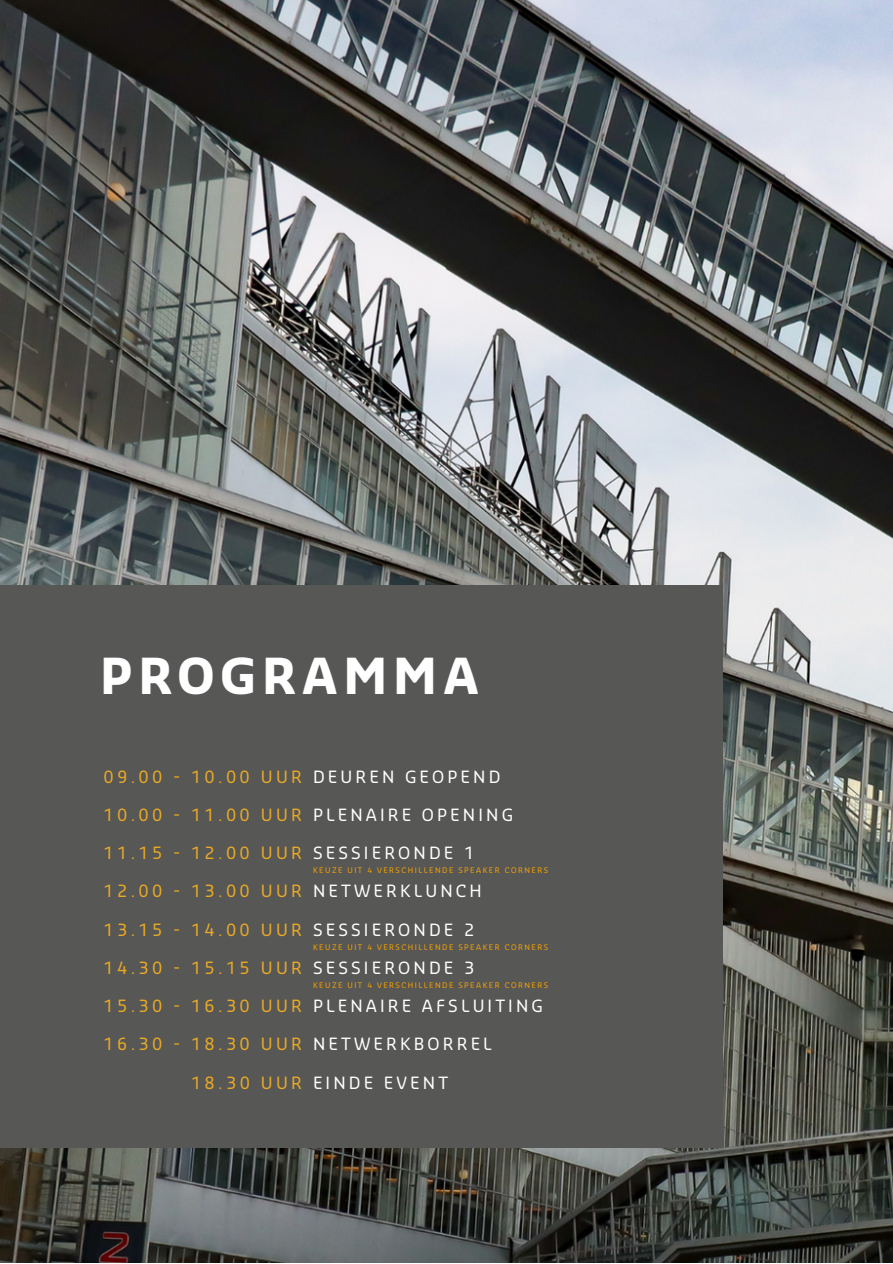
<style>
.page{position:relative;width:893px;height:1264px;background:#fff}
.page>*{position:absolute;margin:0;border:0;box-sizing:border-box;transform-origin:0 0}
.t1{font:700 48.45px "Sansa Pro";letter-spacing:.12em;color:#fff}
.t2{font:16.5px "Sansa Pro";letter-spacing:.2em;color:#eaaa23}
.t3{font:16.5px "Sansa Pro";letter-spacing:.19em;color:#fff}
.t4{font:7.5px "Sansa Pro";letter-spacing:.2em;color:#f6a200}
</style>
<div class="page">
<img style="left:0;top:0;width:892px;height:1262px">
<div style="left:0;top:585px;width:722px;height:562px;background:#575756"></div>
<h1 class="t1" style="left:100px;top:654px;width:380px">PROGRAMMA</h1>
<p class="t2" style="left:103px;top:769px;width:200px">09.00 - 10.00 UUR</p>
<p class="t2" style="left:103px;top:807px;width:200px">10.00 - 11.00 UUR</p>
<p class="t2" style="left:103px;top:845px;width:200px">11.15 - 12.00 UUR</p>
<p class="t2" style="left:103px;top:884px;width:200px">12.00 - 13.00 UUR</p>
<p class="t2" style="left:103px;top:922px;width:200px">13.15 - 14.00 UUR</p>
<p class="t2" style="left:103px;top:960px;width:200px">14.30 - 15.15 UUR</p>
<p class="t2" style="left:103px;top:998px;width:200px">15.30 - 16.30 UUR</p>
<p class="t2" style="left:103px;top:1036px;width:200px">16.30 - 18.30 UUR</p>
<p class="t2" style="left:191px;top:1075px;width:112px">18.30 UUR</p>
<p class="t3" style="left:313px;top:769px;width:189px">DEUREN GEOPEND</p>
<p class="t3" style="left:313px;top:807px;width:202px">PLENAIRE OPENING</p>
<p class="t3" style="left:313px;top:845px;width:163px">SESSIERONDE 1</p>
<p class="t3" style="left:313px;top:884px;width:170px">NETWERKLUNCH</p>
<p class="t3" style="left:313px;top:922px;width:163px">SESSIERONDE 2</p>
<p class="t3" style="left:313px;top:960px;width:163px">SESSIERONDE 3</p>
<p class="t3" style="left:313px;top:998px;width:231px">PLENAIRE AFSLUITING</p>
<p class="t3" style="left:313px;top:1036px;width:180px">NETWERKBORREL</p>
<p class="t3" style="left:313px;top:1075px;width:137px">EINDE EVENT</p>
<p class="t4" style="left:313px;top:866px;width:237px">KEUZE UIT 4 VERSCHILLENDE SPEAKER CORNERS</p>
<p class="t4" style="left:313px;top:944px;width:237px">KEUZE UIT 4 VERSCHILLENDE SPEAKER CORNERS</p>
<p class="t4" style="left:313px;top:982px;width:237px">KEUZE UIT 4 VERSCHILLENDE SPEAKER CORNERS</p>
</div>
